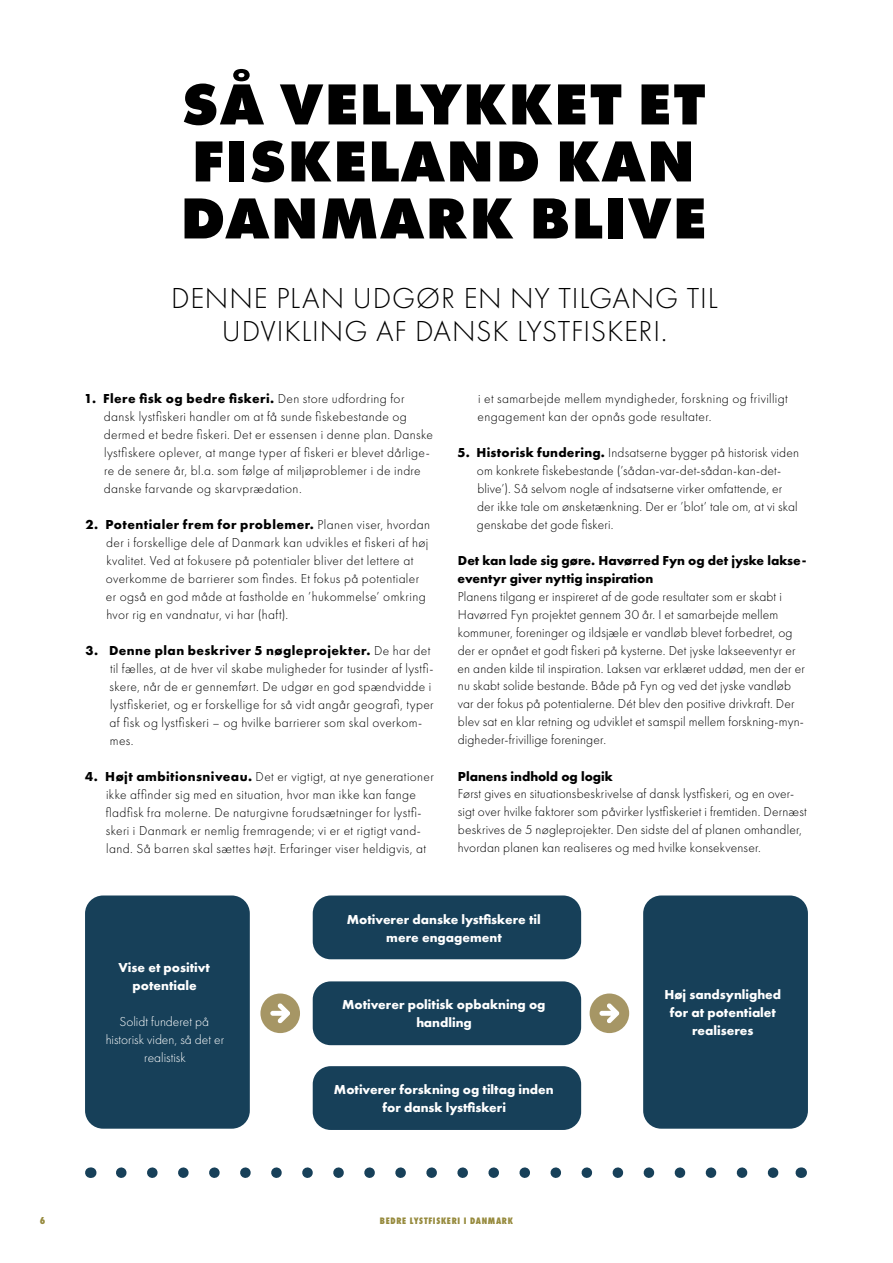
<style>
.page{position:relative;width:893px;height:1263px;background:#fff}
.page>*{position:absolute;margin:0;border:0;box-sizing:border-box;transform-origin:0 0}
.t1{font:800 60px/57px "Futura PT";letter-spacing:.02em;color:#000}
.t2{font:300 30px/33px "Futura PT";letter-spacing:.03em;color:#000;text-align:center}
.t3{font:300 13.5px/18px "Futura PT";letter-spacing:.02em;color:#000}
.t4{font:700 13.5px/18px "Futura PT";color:#fff;text-align:center}
.t5{font:700 13.5px/18px "Futura PT";color:#000}
.t6{font:300 13.5px/18px "Futura PT";color:#fff;text-align:center}
.t7{font:800 10.5px "Futura PT Cond";color:#968a3d}
.t8{font:800 9.75px "Futura PT Cond";letter-spacing:.07em;color:#968a3d}
.s1{font-weight:700}
</style>
<div class="page">
<div style="left:85px;top:895px;width:165px;height:234px;background:#174059;border-radius:18px"></div>
<div style="left:643px;top:895px;width:165px;height:234px;background:#174059;border-radius:18px"></div>
<div style="left:313px;top:895px;width:268px;height:64px;background:#174059;border-radius:18px"></div>
<div style="left:313px;top:1066px;width:268px;height:64px;background:#174059;border-radius:18px"></div>
<div style="left:313px;top:981px;width:268px;height:64px;background:#174059;border-radius:18px"></div>
<svg style="left:590px;top:993px;width:39px;height:40px"></svg>
<svg style="left:260px;top:993px;width:40px;height:40px"></svg>
<svg style="left:121px;top:1167px;width:658px;height:11px"></svg>
<h1 class="t1" style="left:181px;top:75px;width:527px">SÅ VELLYKKET ET<br>FISKELAND KAN<br>DANMARK BLIVE</h1>
<h2 class="t2" style="left:171px;top:281px;width:548px">DENNE PLAN UDGØR EN NY TILGANG TIL<br>UDVIKLING AF DANSK LYSTFISKERI.</h2>
<p class="t3" style="left:104px;top:389px;width:331px;text-indent:-20px"><span class="s1">1. Flere fisk og bedre fiskeri.</span> Den store udfordring for dansk lystfiskeri handler om at få sunde fiskebestande og dermed et bedre fiskeri. Det er essensen i denne plan. Danske lystfiskere oplever, at mange typer af fiskeri er blevet dårlige&shy;re de senere år, bl.a. som følge af miljøproblemer i de indre danske farvande og skarvprædation.</p>
<p class="t3" style="left:106px;top:515px;width:326px;text-indent:-20px"><span class="s1">2. Potentialer frem for problemer.</span> Planen viser, hvordan der i forskellige dele af Danmark kan udvikles et fiskeri af høj kvalitet. Ved at fokusere på potentialer bliver det lettere at overkomme de barrierer som findes. Et fokus på potentialer er også en god måde at fastholde en ’hukommelse’ omkring hvor rig en vandnatur, vi har (haft).</p>
<p class="t3" style="left:110px;top:641px;width:326px;text-indent:-24px"><span class="s1">3. Denne plan beskriver 5 nøgleprojekter.</span> De har det til fælles, at de hver vil skabe muligheder for tusinder af lystfi&shy;skere, når de er gennemført. De udgør en god spændvidde i lystfiskeriet, og er forskellige for så vidt angår geografi, typer af fisk og lystfiskeri – og hvilke barrierer som skal overkom&shy;mes.</p>
<p class="t3" style="left:106px;top:767px;width:330px;text-indent:-21px"><span class="s1">4. Højt ambitionsniveau.</span> Det er vigtigt, at nye generationer ikke affinder sig med en situation, hvor man ikke kan fange fladfisk fra molerne. De naturgivne forudsætninger for lystfi&shy;skeri i Danmark er nemlig fremragende; vi er et rigtigt vand&shy;land. Så barren skal sættes højt. Erfaringer viser heldigvis, at</p>
<p class="t3" style="left:478px;top:389px;width:312px">i et samarbejde mellem myndigheder, forskning og frivilligt engagement kan der opnås gode resultater.</p>
<p class="t3" style="left:477px;top:443px;width:324px;text-indent:-19px"><span class="s1">5. Historisk fundering.</span> Indsatserne bygger på historisk viden om konkrete fiskebestande (’sådan-var-det-sådan-kan-det&shy;blive’). Så selvom nogle af indsatserne virker omfattende, er der ikke tale om ønsketænkning. Der er ’blot’ tale om, at vi skal genskabe det gode fiskeri.</p>
<p class="t5" style="left:458px;top:551px;width:350px">Det kan lade sig gøre. Havørred Fyn og det jyske lakse&shy;eventyr giver nyttig inspiration</p>
<p class="t3" style="left:457px;top:587px;width:349px">Planens tilgang er inspireret af de gode resultater som er skabt i Havørred Fyn projektet gennem 30 år. I et samarbejde mellem kommuner, foreninger og ildsjæle er vandløb blevet forbedret, og der er opnået et godt fiskeri på kysterne. Det jyske lakseeventyr er en anden kilde til inspiration. Laksen var erklæret uddød, men der er nu skabt solide bestande. Både på Fyn og ved det jyske vandløb var der fokus på potentialerne. Dét blev den positive drivkraft. Der blev sat en klar retning og udviklet et samspil mellem forskning-myn&shy;digheder-frivillige foreninger.</p>
<p class="t5" style="left:458px;top:767px;width:156px">Planens indhold og logik</p>
<p class="t3" style="left:458px;top:785px;width:351px">Først gives en situationsbeskrivelse af dansk lystfiskeri, og en over&shy;sigt over hvilke faktorer som påvirker lystfiskeriet i fremtiden. Dernæst beskrives de 5 nøgleprojekter. Den sidste del af planen omhandler, hvordan planen kan realiseres og med hvilke konsekvenser.</p>
<p class="t4" style="left:119px;top:958px;width:93px">Vise et positivt potentiale</p>
<p class="t6" style="left:106px;top:1013px;width:120px">Solidt funderet på historisk viden, så det er realistisk</p>
<p class="t4" style="left:347px;top:910px;width:195px">Motiverer danske lystfiskere til mere engagement</p>
<p class="t4" style="left:342px;top:995px;width:205px">Motiverer politisk opbakning og handling</p>
<p class="t4" style="left:334px;top:1080px;width:221px">Motiverer forskning og tiltag inden for dansk lystfiskeri</p>
<p class="t7" style="left:40px;top:1215px;width:7px">6</p>
<p class="t8" style="left:380px;top:1214px;width:135px">BEDRE LYSTFISKERI I DANMARK</p>
<p class="t4" style="left:664px;top:985px;width:118px">Høj sandsynlighed for at potentialet realiseres</p>
</div>
